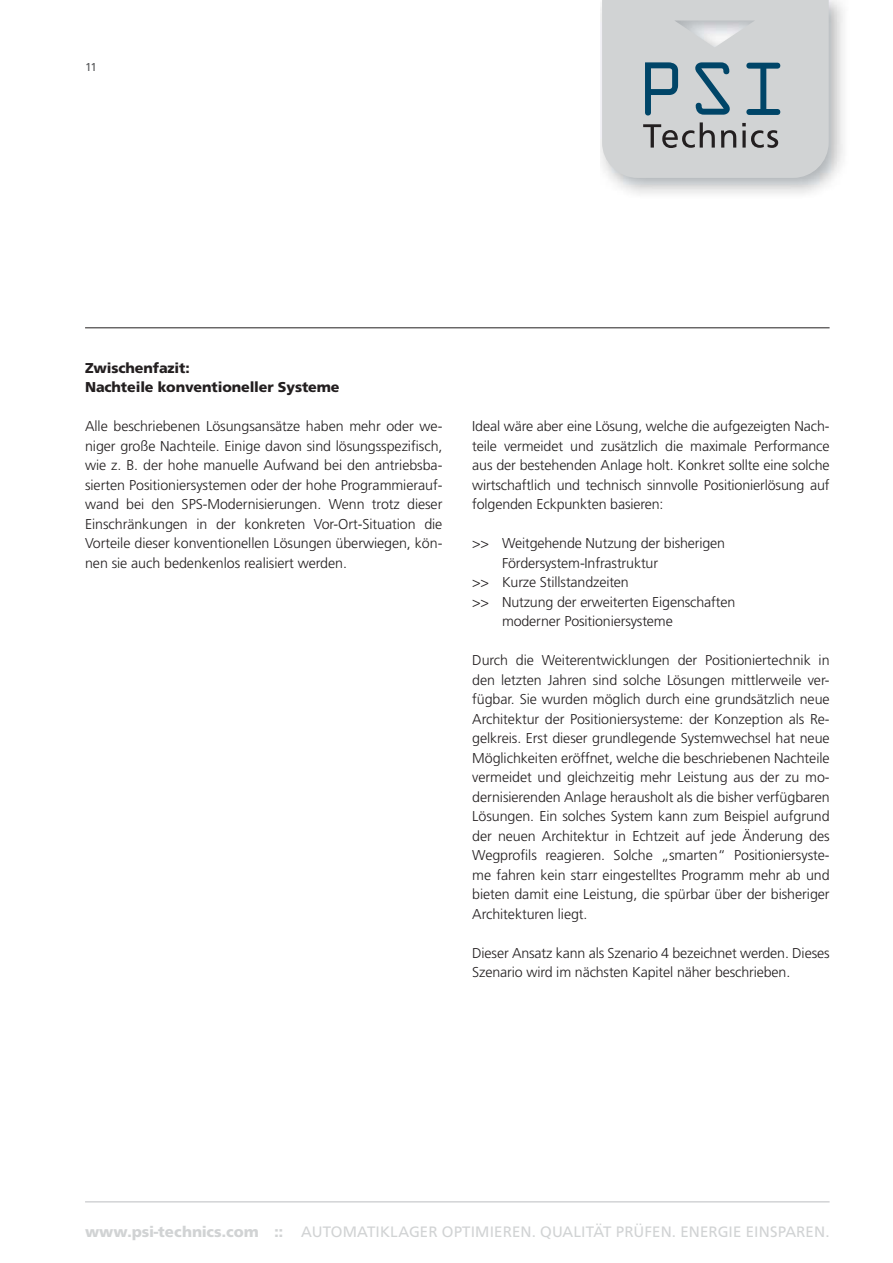
<style>
.page{position:relative;width:893px;height:1263px;background:#fff}
.page>*{position:absolute;margin:0;border:0;box-sizing:border-box;transform-origin:0 0}
.t1{font:15.75px "Frutus T";letter-spacing:.01em;color:#d1d3d4}
.t2{font:300 14.25px/19.5px "Frutiger";letter-spacing:-.01em;color:#231f20;text-align:justify}
.t3{font:900 14.25px/19.5px "Frutiger";letter-spacing:-.01em;color:#231f20}
.t4{font:12px "Frutus T";color:#58595b}
.s1{font-weight:700}
</style>
<div class="page">
<img style="left:601px;top:0;width:242px;height:194px">
<svg style="left:602px;top:0;width:226px;height:178px;background:#c2c7ca"></svg>
<hr style="left:85px;top:327px;width:744px;height:1px;background:#231f20">
<hr style="left:85px;top:1201px;width:744px;height:1px;background:#bbbdc0">
<p class="t4" style="left:85px;top:61px;width:13px">11</p>
<p class="t3" style="left:85px;top:359px;width:256px">Zwischenfazit:<br>Nachteile konventioneller Systeme</p>
<p class="t2" style="left:85px;top:417px;width:359px">Alle beschriebenen Lösungsansätze haben mehr oder we&shy;niger große Nachteile. Einige davon sind lösungsspezifisch, wie z. B. der hohe manuelle Aufwand bei den antriebsba&shy;sierten Positioniersystemen oder der hohe Programmierauf&shy;wand bei den SPS-Modernisierungen. Wenn trotz dieser Einschränkungen in der konkreten Vor-Ort-Situation die Vorteile dieser konventionellen Lösungen überwiegen, kön&shy;nen sie auch bedenkenlos realisiert werden.</p>
<p class="t2" style="left:472px;top:417px;width:359px">Ideal wäre aber eine Lösung, welche die aufgezeigten Nach&shy;teile vermeidet und zusätzlich die maximale Performance aus der bestehenden Anlage holt. Konkret sollte eine solche wirtschaftlich und technisch sinnvolle Positionierlösung auf folgenden Eckpunkten basieren:</p>
<p class="t2" style="left:472px;top:534px;width:254px">&gt;&gt; Weitgehende Nutzung der bisherigen</p>
<p class="t2" style="left:502px;top:554px;width:158px">Fördersystem-Infrastruktur</p>
<p class="t2" style="left:472px;top:573px;width:158px">&gt;&gt; Kurze Stillstandzeiten</p>
<p class="t2" style="left:472px;top:593px;width:264px">&gt;&gt; Nutzung der erweiterten Eigenschaften</p>
<p class="t2" style="left:502px;top:612px;width:172px">moderner Positioniersysteme</p>
<p class="t2" style="left:472px;top:651px;width:359px">Durch die Weiterentwicklungen der Positioniertechnik in den letzten Jahren sind solche Lösungen mittlerweile ver&shy;fügbar. Sie wurden möglich durch eine grundsätzlich neue Architektur der Positioniersysteme: der Konzeption als Re&shy;gelkreis. Erst dieser grundlegende Systemwechsel hat neue Möglichkeiten eröffnet, welche die beschriebenen Nachteile vermeidet und gleichzeitig mehr Leistung aus der zu mo&shy;dernisierenden Anlage herausholt als die bisher verfügbaren Lösungen. Ein solches System kann zum Beispiel aufgrund der neuen Architektur in Echtzeit auf jede Änderung des Wegprofils reagieren. Solche „smarten“ Positioniersyste&shy;me fahren kein starr eingestelltes Programm mehr ab und bieten damit eine Leistung, die spürbar über der bisheriger Architekturen liegt.</p>
<p class="t2" style="left:472px;top:944px;width:359px">Dieser Ansatz kann als Szenario 4 bezeichnet werden. Dieses<br>Szenario wird im nächsten Kapitel näher beschrieben.</p>
<p class="t1" style="left:85px;top:1224px;width:746px"><span class="s1">www.psi-technics.com ::</span> AUTOMATIKLAGER OPTIMIEREN. QUALITÄT PRÜFEN. ENERGIE EINSPAREN.</p>
</div>
